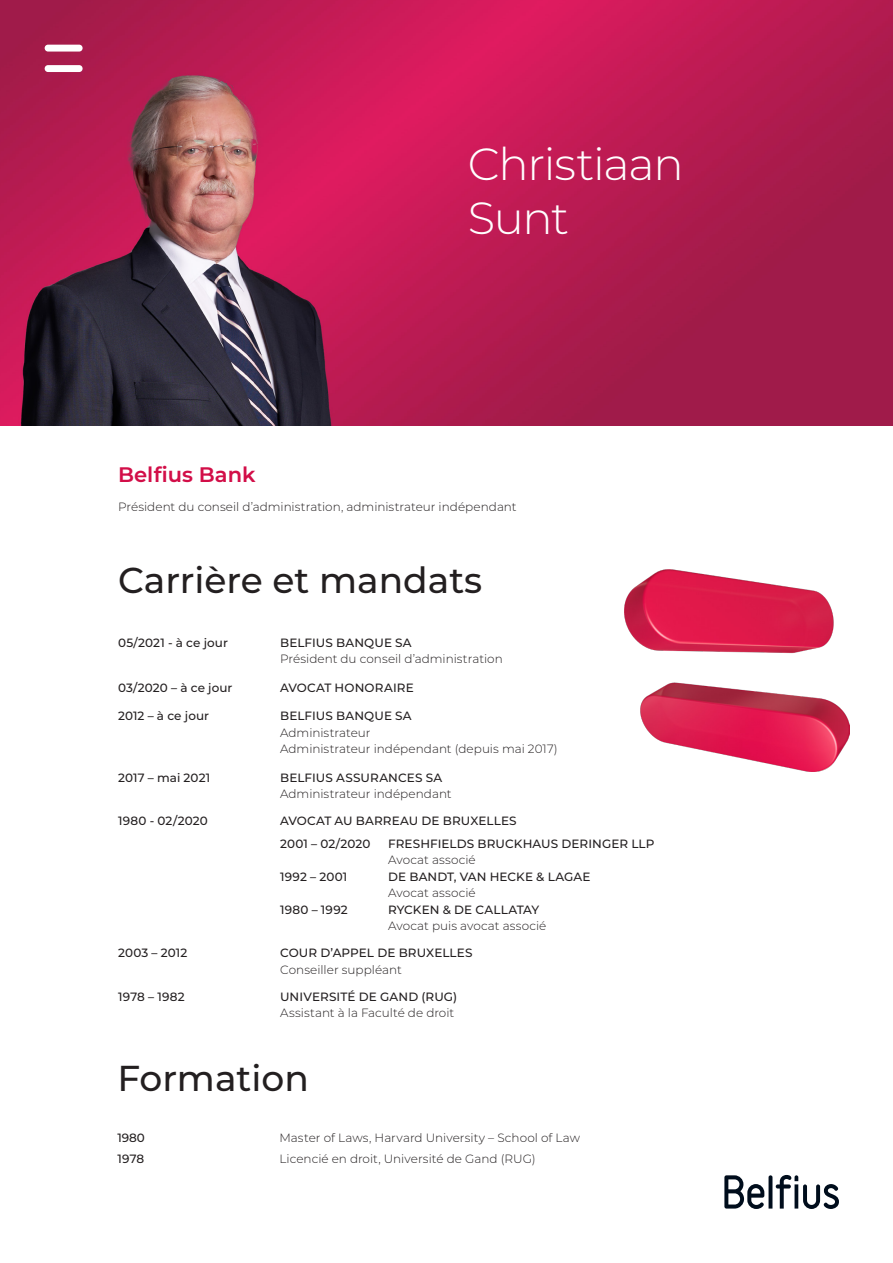
<style>
.page{position:relative;width:893px;height:1263px;background:#fff}
.page>*{position:absolute;margin:0;border:0;box-sizing:border-box;transform-origin:0 0}
.t1{font:300 45px "Belfius 21";letter-spacing:-.03em;color:#fff}
.t2{font:500 36px "Belfius 21";color:#231f20}
.Titles{font:700 21px "Belfius 21";color:#d20e48}
.lopende{font:500 12px "Belfius 21";letter-spacing:.01em;color:#231f20}
.lopende-2{font:300 12px "Belfius 21";color:#231f20}
.Body{font:300 12px "Belfius 21";letter-spacing:.005em;color:#231f20}
.Body-2{font:500 12px "Belfius 21";color:#231f20}
</style>
<div class="page">
<img style="left:0;top:0;width:893px;height:425px">
<img style="left:624px;top:569px;width:225px;height:203px">
<div style="left:45px;top:65px;width:38px;height:7px;background:#fff;border-radius:3px"></div>
<div style="left:45px;top:45px;width:38px;height:7px;background:#fff;border-radius:3px"></div>
<svg style="left:724px;top:1175px;width:115px;height:34px"></svg>
<p class="t1" style="left:468px;top:136px;width:217px">Christiaan</p>
<p class="t1" style="left:468px;top:190px;width:103px">Sunt</p>
<p class="Titles" style="left:118px;top:461px;width:139px">Belfius Bank</p>
<p class="lopende-2" style="left:118px;top:499px;width:400px">Président du conseil d’administration, administrateur indépendant</p>
<p class="t2" style="left:118px;top:558px;width:366px">Carrière et mandats</p>
<p class="lopende" style="left:118px;top:635px;width:111px">05/2021 - à ce jour</p>
<p class="lopende" style="left:280px;top:635px;width:133px">BELFIUS BANQUE SA</p>
<p class="lopende-2" style="left:280px;top:652px;width:224px">Président du conseil d’administration</p>
<p class="lopende" style="left:118px;top:680px;width:116px">03/2020 – à ce jour</p>
<p class="lopende" style="left:280px;top:680px;width:135px">AVOCAT HONORAIRE</p>
<p class="lopende" style="left:118px;top:708px;width:92px">2012 – à ce jour</p>
<p class="lopende" style="left:280px;top:708px;width:133px">BELFIUS BANQUE SA</p>
<p class="lopende-2" style="left:280px;top:725px;width:92px">Administrateur</p>
<p class="lopende-2" style="left:280px;top:742px;width:279px">Administrateur indépendant (depuis mai 2017)</p>
<p class="lopende" style="left:118px;top:770px;width:94px">2017 – mai 2021</p>
<p class="lopende" style="left:280px;top:770px;width:164px">BELFIUS ASSURANCES SA</p>
<p class="lopende-2" style="left:280px;top:787px;width:173px">Administrateur indépendant</p>
<p class="lopende" style="left:118px;top:813px;width:91px">1980 - 02/2020</p>
<p class="lopende" style="left:280px;top:813px;width:238px">AVOCAT AU BARREAU DE BRUXELLES</p>
<p class="lopende" style="left:280px;top:836px;width:92px">2001 – 02/2020</p>
<p class="lopende" style="left:388px;top:836px;width:268px">FRESHFIELDS BRUCKHAUS DERINGER LLP</p>
<p class="lopende-2" style="left:388px;top:853px;width:89px">Avocat associé</p>
<p class="lopende" style="left:280px;top:869px;width:69px">1992 – 2001</p>
<p class="lopende" style="left:388px;top:869px;width:204px">DE BANDT, VAN HECKE &amp; LAGAE</p>
<p class="lopende-2" style="left:388px;top:886px;width:89px">Avocat associé</p>
<p class="lopende" style="left:280px;top:902px;width:69px">1980 – 1992</p>
<p class="lopende" style="left:388px;top:902px;width:152px">RYCKEN &amp; DE CALLATAY</p>
<p class="lopende-2" style="left:388px;top:919px;width:160px">Avocat puis avocat associé</p>
<p class="lopende" style="left:118px;top:945px;width:71px">2003 – 2012</p>
<p class="lopende" style="left:280px;top:945px;width:194px">COUR D’APPEL DE BRUXELLES</p>
<p class="lopende-2" style="left:280px;top:962px;width:123px">Conseiller suppléant</p>
<p class="lopende" style="left:118px;top:989px;width:68px">1978 – 1982</p>
<p class="lopende" style="left:280px;top:989px;width:179px">UNIVERSITÉ DE GAND (RUG)</p>
<p class="lopende-2" style="left:280px;top:1006px;width:176px">Assistant à la Faculté de droit</p>
<p class="t2" style="left:117px;top:1056px;width:193px">Formation</p>
<p class="Body-2" style="left:117px;top:1130px;width:29px">1980</p>
<p class="Body" style="left:279px;top:1130px;width:302px">Master of Laws, Harvard University – School of Law</p>
<p class="Body-2" style="left:117px;top:1151px;width:28px">1978</p>
<p class="Body" style="left:279px;top:1151px;width:258px">Licencié en droit, Université de Gand (RUG)</p>
</div>
